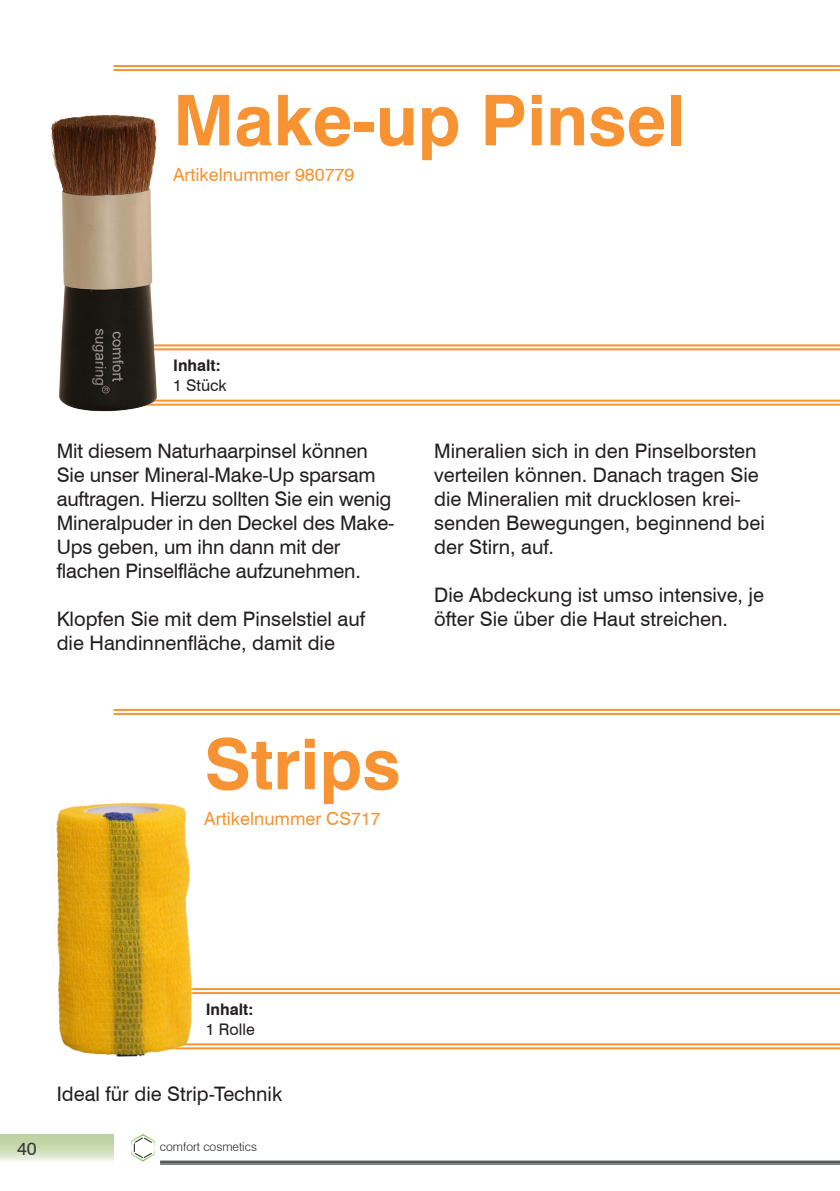
<style>
.page{position:relative;width:840px;height:1191px;background:#fff}
.page>*{position:absolute;margin:0;border:0;box-sizing:border-box;transform-origin:0 0}
.t1{font:700 70px "Swiss 721 BT";color:#f79332}
.t2{font:20px/24px "Swiss 721 BT";color:#231f20}
.t3{font:18px "Swiss 721 BT";color:#f79332}
.t4{font:18px "Swiss 721 BT";color:#333638}
.t5{font:700 16px "Swiss 721 BT";color:#231f20}
.t6{font:16px "Swiss 721 BT";color:#231f20}
.t7{font:300 12.2px "Swiss 721 BT";color:#231f20}
</style>
<div class="page">
<svg style="left:131px;top:1134px;width:24px;height:27px"></svg>
<hr style="left:160px;top:1160px;width:679px;height:1px;background:#333638">
<hr style="left:160px;top:1162px;width:679px;height:1px;background:#333638">
<hr style="left:160px;top:1163px;width:679px;height:1px;background:#333638">
<div style="left:0;top:1134px;width:113px;height:28px;background:linear-gradient(to bottom,#b4cc91,#e9f0df)"></div>
<hr style="left:113px;top:65px;width:726px;height:2px;background:#f79332">
<hr style="left:113px;top:69px;width:726px;height:2px;background:#f79332">
<hr style="left:113px;top:400px;width:726px;height:2px;background:#f79332">
<hr style="left:113px;top:404px;width:726px;height:2px;background:#f79332">
<hr style="left:113px;top:344px;width:726px;height:2px;background:#f79332">
<hr style="left:113px;top:348px;width:726px;height:2px;background:#f79332">
<img style="left:50px;top:65px;width:131px;height:347px">
<hr style="left:113px;top:709px;width:726px;height:2px;background:#f79332">
<hr style="left:113px;top:713px;width:726px;height:2px;background:#f79332">
<hr style="left:113px;top:1043px;width:726px;height:2px;background:#f79332">
<hr style="left:113px;top:1047px;width:726px;height:2px;background:#f79332">
<hr style="left:113px;top:988px;width:726px;height:2px;background:#f79332">
<hr style="left:113px;top:992px;width:726px;height:2px;background:#f79332">
<img style="left:56px;top:802px;width:138px;height:255px">
<h1 class="t1" style="left:173px;top:78px;width:513px">Make-up Pinsel</h1>
<p class="t3" style="left:173px;top:164px;width:183px">Artikelnummer 980779</p>
<p class="t5" style="left:173px;top:356px;width:49px">Inhalt:</p>
<p class="t6" style="left:173px;top:376px;width:55px">1 Stück</p>
<p class="t2" style="left:57px;top:438px;width:339px">Mit diesem Naturhaarpinsel können Sie unser Mineral-Make-Up sparsam auftragen. Hierzu sollten Sie ein wenig Mineralpuder in den Deckel des Make-Ups geben, um ihn dann mit der flachen Pinselfläche aufzunehmen.</p>
<p class="t2" style="left:57px;top:606px;width:310px">Klopfen Sie mit dem Pinselstiel auf die Handinnenfläche, damit die</p>
<h1 class="t1" style="left:204px;top:721px;width:198px">Strips</h1>
<p class="t3" style="left:204px;top:808px;width:178px">Artikelnummer CS717</p>
<p class="t2" style="left:434px;top:438px;width:332px">Mineralien sich in den Pinselborsten verteilen können. Danach tragen Sie die Mineralien mit drucklosen krei&shy;senden Bewegungen, beginnend bei der Stirn, auf.</p>
<p class="t2" style="left:434px;top:582px;width:331px">Die Abdeckung ist umso intensive, je öfter Sie über die Haut streichen.</p>
<p class="t5" style="left:206px;top:999px;width:49px">Inhalt:</p>
<p class="t6" style="left:206px;top:1019px;width:51px">1 Rolle</p>
<p class="t2" style="left:57px;top:1082px;width:227px">Ideal für die Strip-Technik</p>
<p class="t4" style="left:17px;top:1138px;width:21px">40</p>
<p class="t7" style="left:160px;top:1138px;width:99px">comfort cosmetics</p>
</div>
